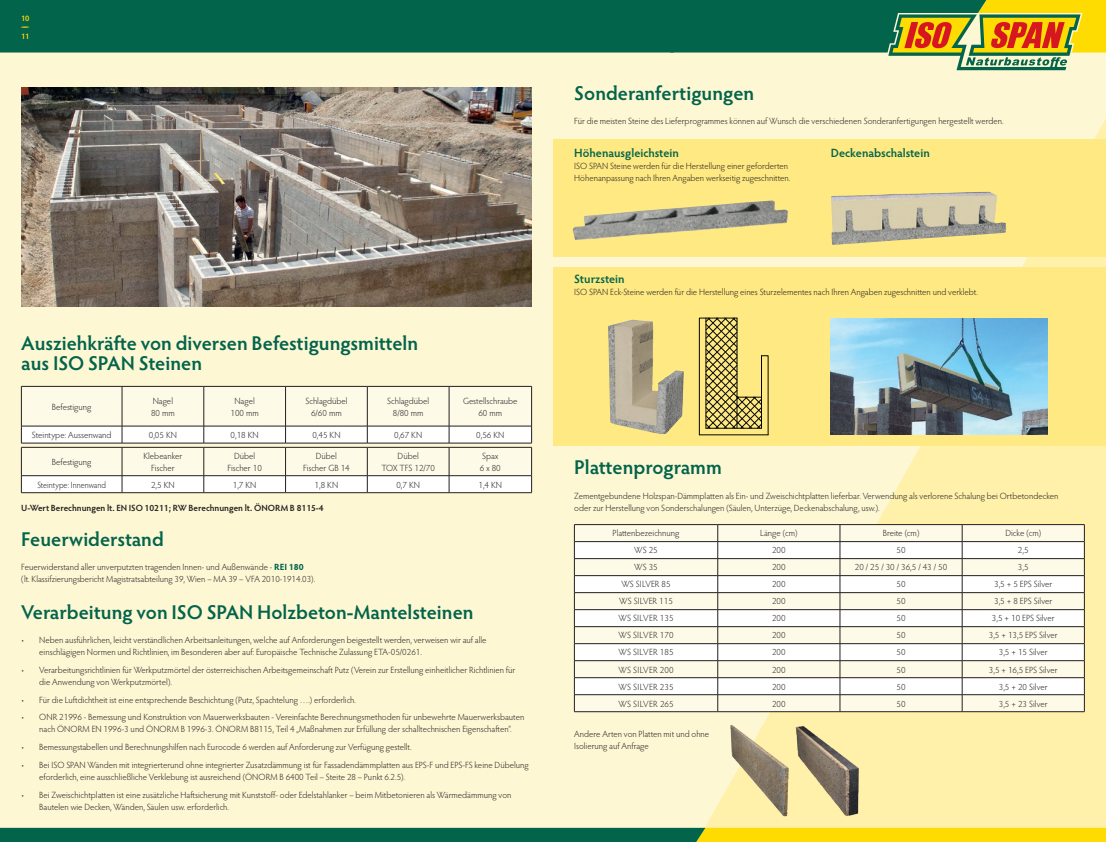
<style>
.page{position:relative;width:1106px;height:842px;background:#fff}
.page>*{position:absolute;margin:0;border:0;box-sizing:border-box;transform-origin:0 0}
.t1{font:600 20px/20px "Hypatia Sans Pro";color:#02644b}
.t2{font:600 12px "Hypatia Sans Pro";color:#02644b}
.t3{font:300 9px/12px "Hypatia Sans Pro";color:#231f20}
.t4{font:600 9px "Hypatia Sans Pro";color:#231f20}
.t5{font:300 9px "Hypatia Sans Pro";color:#231f20;scale:.92 1}
.t6{font:600 8px/8px "Hypatia Sans Pro";color:#ffdc01}
.s1{font-weight:700;color:#02644b}
</style>
<div class="page">
<div style="left:0;top:9px;width:1106px;height:833px;background:#fef7d4"></div>
<svg style="left:696px;top:119px;width:410px;height:709px;fill:#fff0aa"></svg>
<div style="left:553px;top:267px;width:553px;height:179px;background:#ffe982"></div>
<div style="left:553px;top:140px;width:553px;height:117px;background:#ffe982"></div>
<svg style="left:0;top:828px;width:1106px;height:14px;background:#5e8f2f"></svg>
<hr style="left:574px;top:524px;width:143px;height:1px;background:#231f20">
<hr style="left:717px;top:524px;width:123px;height:1px;background:#231f20">
<hr style="left:840px;top:524px;width:122px;height:1px;background:#231f20">
<hr style="left:962px;top:524px;width:122px;height:1px;background:#231f20">
<svg style="left:574px;top:525px;width:511px;height:187px;background:#f0eee4"></svg>
<hr style="left:574px;top:711px;width:143px;height:1px;background:#231f20">
<hr style="left:717px;top:711px;width:123px;height:1px;background:#231f20">
<hr style="left:840px;top:711px;width:122px;height:1px;background:#231f20">
<hr style="left:962px;top:711px;width:122px;height:1px;background:#231f20">
<svg style="left:21px;top:386px;width:511px;height:107px;background:#f1eee2"></svg>
<hr style="left:21px;top:492px;width:101px;height:1px;background:#231f20">
<hr style="left:122px;top:492px;width:82px;height:1px;background:#231f20">
<hr style="left:204px;top:492px;width:81px;height:1px;background:#231f20">
<hr style="left:285px;top:492px;width:82px;height:1px;background:#231f20">
<hr style="left:367px;top:492px;width:82px;height:1px;background:#231f20">
<hr style="left:449px;top:492px;width:82px;height:1px;background:#231f20">
<img style="left:608px;top:320px;width:76px;height:114px">
<img style="left:831px;top:192px;width:175px;height:53px">
<img style="left:572px;top:200px;width:217px;height:40px">
<img style="left:729px;top:723px;width:62px;height:95px">
<img style="left:794px;top:725px;width:67px;height:91px">
<svg style="left:699px;top:318px;width:69px;height:117px"></svg>
<hr style="left:761px;top:356px;width:1px;height:72px;background:#030505">
<hr style="left:737px;top:318px;width:1px;height:110px;background:#030505">
<hr style="left:705px;top:318px;width:1px;height:110px;background:#030505">
<img style="left:831px;top:318px;width:216px;height:117px">
<img style="left:21px;top:88px;width:510px;height:219px">
<svg style="left:673px;top:0;width:433px;height:70px"></svg>
<div style="left:0;top:0;width:673px;height:53px;background:#02644b"></div>
<p class="t6" style="left:21px;top:13px;width:10px">10 –––</p>
<p class="t6" style="left:21px;top:31px;width:10px">11</p>
<h1 class="t1" style="left:21px;top:332px;width:398px">Ausziehkräfte von diversen Befestigungsmitteln aus ISO SPAN Steinen</h1>
<p class="t3" style="left:52px;top:400px;width:41px">Befestigung</p>
<p class="t3" style="left:151px;top:394px;width:25px">Nagel<br>80 mm</p>
<p class="t3" style="left:230px;top:394px;width:30px;text-align:center">Nagel<br>100 mm</p>
<p class="t3" style="left:305px;top:394px;width:44px;text-align:center">Schlagdübel<br>6/60 mm</p>
<p class="t3" style="left:387px;top:394px;width:44px;text-align:center">Schlagdübel<br>8/80 mm</p>
<p class="t3" style="left:463px;top:394px;width:56px;text-align:center">Gestellschraube<br>60 mm</p>
<p class="t3" style="left:32px;top:429px;width:81px">Steintype: Aussenwand</p>
<p class="t3" style="left:149px;top:429px;width:30px">0,05 KN</p>
<p class="t3" style="left:231px;top:429px;width:30px">0,18 KN</p>
<p class="t3" style="left:312px;top:429px;width:30px">0,45 KN</p>
<p class="t3" style="left:394px;top:429px;width:30px">0,67 KN</p>
<p class="t3" style="left:476px;top:429px;width:30px">0,56 KN</p>
<p class="t3" style="left:52px;top:455px;width:41px">Befestigung</p>
<p class="t3" style="left:143px;top:449px;width:40px;text-align:center">Klebeanker<br>Fischer</p>
<p class="t3" style="left:227px;top:449px;width:36px;text-align:center">Dübel<br>Fischer 10</p>
<p class="t3" style="left:303px;top:449px;width:48px;text-align:center">Dübel<br>Fischer GB 14</p>
<p class="t3" style="left:381px;top:449px;width:55px;text-align:center">Dübel<br>TOX TFS 12/70</p>
<p class="t3" style="left:480px;top:449px;width:22px">Spax<br>6 x 80</p>
<p class="t5" style="left:37px;top:478px;width:76px">Steintype: Innenwand</p>
<p class="t3" style="left:151px;top:478px;width:25px">2,5 KN</p>
<p class="t3" style="left:233px;top:478px;width:25px">1,7 KN</p>
<p class="t3" style="left:314px;top:478px;width:25px">1,8 KN</p>
<p class="t3" style="left:396px;top:478px;width:25px">0,7 KN</p>
<p class="t3" style="left:478px;top:478px;width:25px">1,4 KN</p>
<p class="t4" style="left:21px;top:502px;width:304px">U-Wert Berechnungen lt. EN ISO 10211; RW Berechnungen lt. ÖNORM B 8115-4</p>
<h1 class="t1" style="left:21px;top:528px;width:144px">Feuerwiderstand</h1>
<p class="t3" style="left:21px;top:561px;width:295px">Feuerwiderstand aller unverputzten tragenden Innen- und Außenwände - <span class="s1">REI 180<br></span>(lt. Klassifzierungsbericht Magistratsabteilung 39, Wien – MA 39 – VFA 2010-1914.03).</p>
<h1 class="t1" style="left:21px;top:601px;width:454px">Verarbeitung von ISO SPAN Holzbeton-Mantelsteinen</h1>
<p class="t3" style="left:39px;top:634px;width:449px;text-indent:-18px">• Neben ausführlichen, leicht verständlichen Arbeitsanleitungen, welche auf Anforderungen beigestellt werden, verweisen wir auf alle einschlägigen Normen und Richtlinien, im Besonderen aber auf: Europäische Technische Zulassung ETA-05/0261.</p>
<p class="t3" style="left:39px;top:664px;width:477px;text-indent:-18px">• Verarbeitungsrichtlinien für Werkputzmörtel der österreichischen Arbeitsgemeinschaft Putz (Verein zur Erstellung einheitlicher Richtlinien für die Anwendung von Werkputzmörtel).</p>
<p class="t3" style="left:21px;top:693px;width:336px">• Für die Luftdichtheit ist eine entsprechende Beschichtung (Putz, Spachtelung ….) erforderlich.</p>
<p class="t3" style="left:21px;top:711px;width:504px;text-align:center">• ONR 21996 - Bemessung und Konstruktion von Mauerwerksbauten - Vereinfachte Berechnungsmethoden für unbewehrte Mauerwerksbauten nach ÖNORM EN 1996-3 und ÖNORM B 1996-3. ÖNORM B8115, Teil 4 „Maßnahmen zur Erfüllung der schalltechnischen Eigenschaften“.</p>
<p class="t3" style="left:21px;top:741px;width:392px">• Bemessungstabellen und Berechnungshilfen nach Eurocode 6 werden auf Anforderung zur Verfügung gestellt.</p>
<p class="t3" style="left:39px;top:759px;width:491px;text-indent:-18px">• Bei ISO SPAN Wänden mit integrierterund ohne integrierter Zusatzdämmung ist für Fassadendämmplatten aus EPS-F und EPS-FS keine Dübelung eforderlich, eine ausschließliche Verklebung ist ausreichend (ÖNORM B 6400 Teil – Steite 28 – Punkt 6.2.5).</p>
<p class="t3" style="left:39px;top:789px;width:473px;text-indent:-18px">• Bei Zweischichtplatten ist eine zusätzliche Haftsicherung mit Kunststoff- oder Edelstahlanker – beim Mitbetonieren als Wärmedämmung von<br>Bautelen wie Decken, Wänden, Säulen usw. erforderlich.</p>
<h1 class="t1" style="left:574px;top:82px;width:181px">Sonderanfertigungen</h1>
<p class="t3" style="left:574px;top:115px;width:431px">Für die meisten Steine des Lieferprogrammes können auf Wunsch die verschiedenen Sonderanfertigungen hergestellt werden.</p>
<h2 class="t2" style="left:574px;top:144px;width:106px">Höhenausgleichstein</h2>
<p class="t3" style="left:574px;top:160px;width:217px">ISO SPAN Steine werden für die Herstellung einer geforderten<br>Höhenanpassung nach Ihren Angaben werkseitig zugeschnitten.</p>
<h2 class="t2" style="left:831px;top:144px;width:100px">Deckenabschalstein</h2>
<h2 class="t2" style="left:574px;top:270px;width:52px">Sturzstein</h2>
<p class="t3" style="left:574px;top:285px;width:405px">ISO SPAN Eck-Steine werden für die Herstellung eines Sturzelementes nach Ihren Angaben zugeschnitten und verklebt.</p>
<h1 class="t1" style="left:574px;top:456px;width:149px">Plattenprogramm</h1>
<p class="t3" style="left:574px;top:490px;width:485px">Zementgebundene Holzspan-Dämmplatten als Ein- und Zweischichtplatten lieferbar. Verwendung als verlorene Schalung bei Ortbetondecken oder zur Herstellung von Sonderschalungen (Säulen, Unterzüge, Deckenabschalung, usw.).</p>
<p class="t3" style="left:612px;top:527px;width:68px">Plattenbezeichnung</p>
<p class="t3" style="left:760px;top:527px;width:39px">Länge (cm)</p>
<p class="t3" style="left:882px;top:527px;width:38px">Breite (cm)</p>
<p class="t3" style="left:1005px;top:527px;width:37px">Dicke (cm)</p>
<p class="t3" style="left:634px;top:544px;width:25px">WS 25</p>
<p class="t3" style="left:772px;top:544px;width:15px">200</p>
<p class="t3" style="left:896px;top:544px;width:11px">50</p>
<p class="t3" style="left:1018px;top:544px;width:12px">2,5</p>
<p class="t3" style="left:634px;top:561px;width:25px">WS 35</p>
<p class="t3" style="left:772px;top:561px;width:15px">200</p>
<p class="t3" style="left:854px;top:561px;width:94px">20 / 25 / 30 / 36,5 / 43 / 50</p>
<p class="t3" style="left:1018px;top:561px;width:12px">3,5</p>
<p class="t3" style="left:621px;top:578px;width:51px">WS SILVER 85</p>
<p class="t3" style="left:772px;top:578px;width:15px">200</p>
<p class="t3" style="left:896px;top:578px;width:11px">50</p>
<p class="t3" style="left:994px;top:578px;width:60px">3,5 + 5 EPS Silver</p>
<p class="t3" style="left:619px;top:595px;width:55px">WS SILVER 115</p>
<p class="t3" style="left:772px;top:595px;width:15px">200</p>
<p class="t3" style="left:896px;top:595px;width:11px">50</p>
<p class="t3" style="left:994px;top:595px;width:60px">3,5 + 8 EPS Silver</p>
<p class="t3" style="left:618px;top:612px;width:56px">WS SILVER 135</p>
<p class="t3" style="left:772px;top:612px;width:15px">200</p>
<p class="t3" style="left:896px;top:612px;width:11px">50</p>
<p class="t3" style="left:992px;top:612px;width:64px">3,5 + 10 EPS Silver</p>
<p class="t3" style="left:618px;top:629px;width:56px">WS SILVER 170</p>
<p class="t3" style="left:772px;top:629px;width:15px">200</p>
<p class="t3" style="left:896px;top:629px;width:11px">50</p>
<p class="t3" style="left:988px;top:629px;width:70px">3,5 + 13,5 EPS Silver</p>
<p class="t3" style="left:618px;top:646px;width:56px">WS SILVER 185</p>
<p class="t3" style="left:772px;top:646px;width:15px">200</p>
<p class="t3" style="left:896px;top:646px;width:11px">50</p>
<p class="t3" style="left:998px;top:646px;width:50px">3,5 + 15 Silver</p>
<p class="t3" style="left:618px;top:663px;width:56px">WS SILVER 200</p>
<p class="t3" style="left:772px;top:663px;width:15px">200</p>
<p class="t3" style="left:896px;top:663px;width:11px">50</p>
<p class="t3" style="left:988px;top:663px;width:70px">3,5 + 16,5 EPS Silver</p>
<p class="t3" style="left:618px;top:680px;width:56px">WS SILVER 235</p>
<p class="t3" style="left:772px;top:680px;width:15px">200</p>
<p class="t3" style="left:896px;top:680px;width:11px">50</p>
<p class="t3" style="left:998px;top:680px;width:50px">3,5 + 20 Silver</p>
<p class="t3" style="left:618px;top:697px;width:56px">WS SILVER 265</p>
<p class="t3" style="left:772px;top:697px;width:15px">200</p>
<p class="t3" style="left:896px;top:697px;width:11px">50</p>
<p class="t3" style="left:998px;top:697px;width:50px">3,5 + 23 Silver</p>
<p class="t3" style="left:574px;top:728px;width:137px">Andere Arten von Platten mit und ohne<br>Isolierung auf Anfrage</p>
</div>
